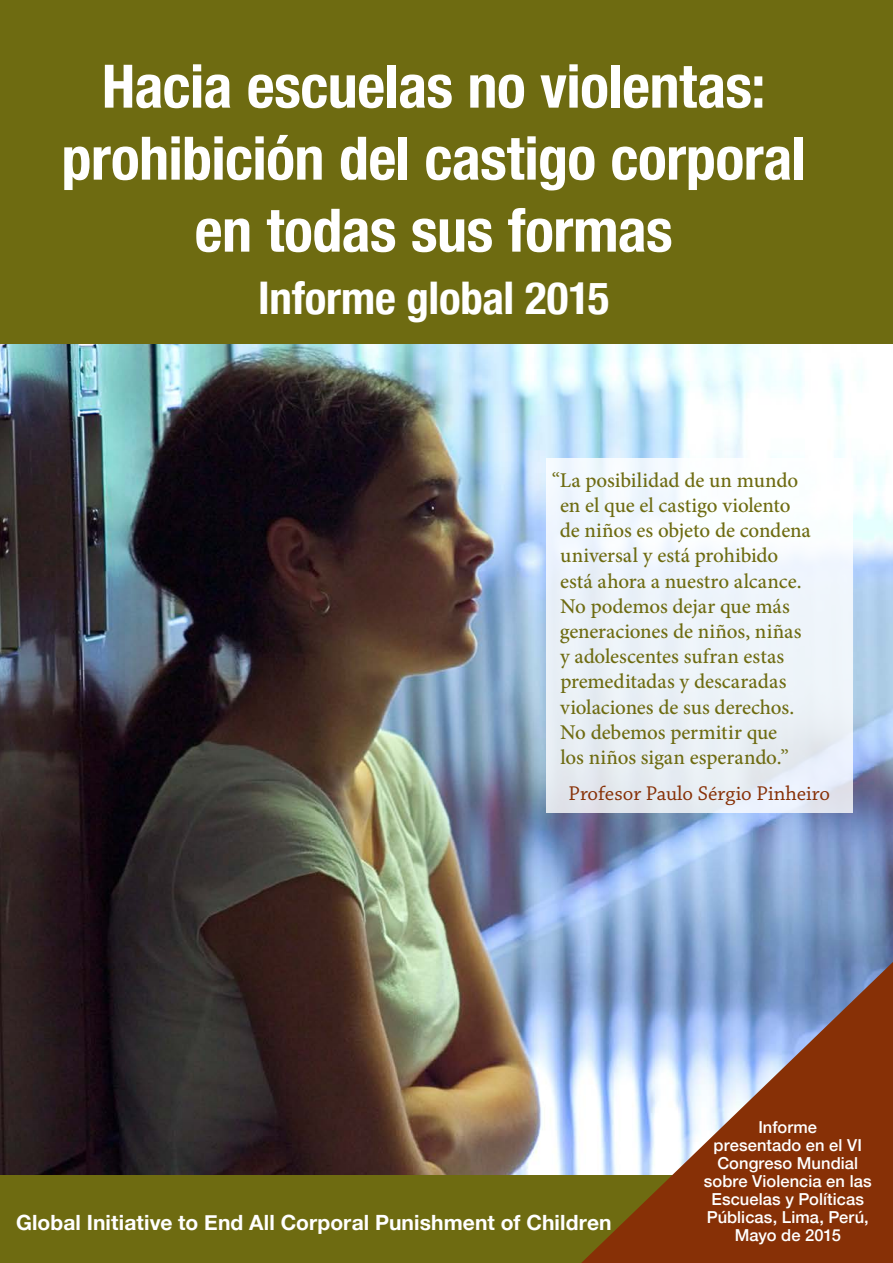
<style>
.page{position:relative;width:893px;height:1263px;background:#fff}
.page>*{position:absolute;margin:0;border:0;box-sizing:border-box;transform-origin:0 0}
.t1{font:700 condensed 60px/72px "Helvetica Neue";letter-spacing:-.01em;color:#fff;text-align:center}
.t2{font:700 condensed 45px "Helvetica Neue";letter-spacing:-.005em;color:#fff}
.t3{font:500 21px/25.2px "Minion Pro";letter-spacing:-.005em;color:#6e6b11}
.t4{font:700 21px "Helvetica Neue";letter-spacing:.005em;color:#fff}
.t5{font:21px "Chaparral Pro";color:#873006}
.t6{font:500 16.5px/18px "Helvetica Neue";letter-spacing:.005em;color:#fff;text-align:center}
.s1{font-weight:400}
</style>
<div class="page">
<img style="left:0;top:344px;width:893px;height:831px">
<div style="left:0;top:0;width:893px;height:344px;background:#6e6b11"></div>
<div style="left:0;top:1175px;width:893px;height:88px;background:#6e6b11"></div>
<div style="left:546px;top:459px;width:307px;height:354px;background:linear-gradient(to bottom,#f8fdff,#e3eaf1)"></div>
<svg style="left:581px;top:962px;width:312px;height:301px;background:#96756d"></svg>
<h1 class="t1" style="left:62px;top:46px;width:746px">Hacia escuelas no violentas: prohibición del castigo corporal en todas sus formas</h1>
<h2 class="t2" style="left:258px;top:261px;width:353px">Informe global 2015</h2>
<p class="t3" style="left:560px;top:467px;width:253px;text-indent:-8px"><span class="s1">“</span>La posibilidad de un mundo en el que el castigo violento de niños es objeto de condena universal y está prohibido está ahora a nuestro alcance.<br>No podemos dejar que más generaciones de niños, niñas y adolescentes sufran estas premeditadas y descaradas violaciones de sus derechos.<br>No debemos permitir que<br>los niños sigan esperando.<span class="s1">”</span></p>
<p class="t5" style="left:568px;top:782px;width:263px">Profesor Paulo Sérgio Pinheiro</p>
<p class="t4" style="left:16px;top:1205px;width:597px">Global Initiative to End All Corporal Punishment of Children</p>
<p class="t6" style="left:704px;top:1117px;width:169px">Informe<br>presentado en el VI<br>Congreso Mundial sobre Violencia en las<br>Escuelas y Políticas<br>Públicas, Lima, Perú,<br>Mayo de 2015</p>
</div>
